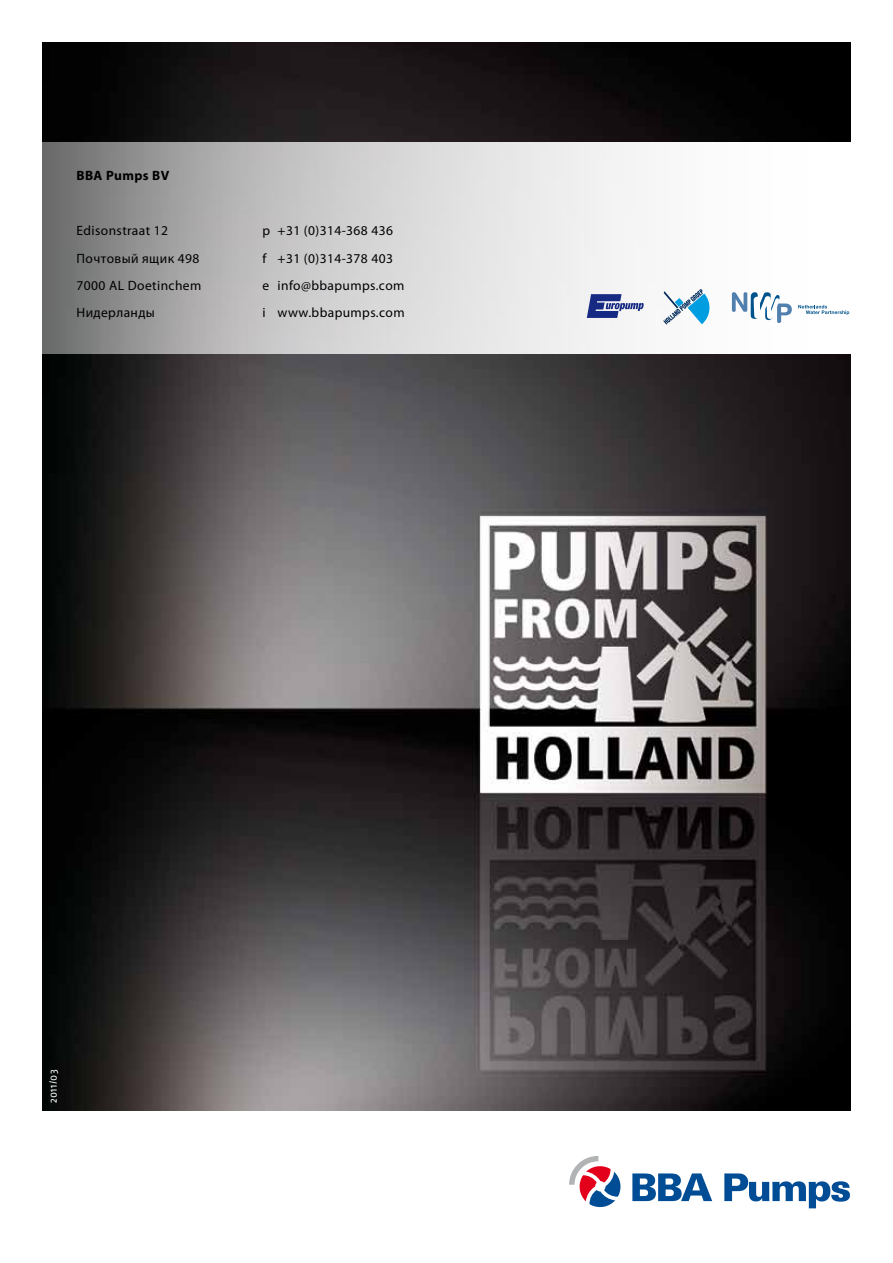
<style>
.page{position:relative;width:893px;height:1263px;background:#fff}
.page>*{position:absolute;margin:0;border:0;box-sizing:border-box;transform-origin:0 0}
.t1{font:13.5px/27.5px "Myriad Pro";letter-spacing:.03em;color:#000}
.t2{font:700 13.5px "Myriad Pro";letter-spacing:.03em;color:#000}
.t3{font:10.5px "Fago No";letter-spacing:.03em;color:#fff}
</style>
<div class="page">
<img style="left:43px;top:43px;width:807px;height:1067px">
<svg style="left:632px;top:1173px;width:80px;height:28px"></svg>
<svg style="left:724px;top:1173px;width:126px;height:35px"></svg>
<svg style="left:569px;top:1156px;width:52px;height:52px"></svg>
<svg style="left:43px;top:143px;width:807px;height:211px"></svg>
<svg style="left:798px;top:305px;width:51px;height:10px"></svg>
<svg style="left:732px;top:292px;width:60px;height:31px"></svg>
<svg style="left:663px;top:289px;width:46px;height:36px"></svg>
<svg style="left:587px;top:294px;width:57px;height:24px"></svg>
<p class="t2" style="left:77px;top:167px;width:94px">BBA Pumps BV</p>
<p class="t1" style="left:77px;top:217px;width:126px">Edisonstraat 12<br>Почтовый ящик 498<br>7000 AL Doetinchem<br>Нидерланды</p>
<p class="t1" style="left:263px;top:217px;width:144px">p +31 (0)314-368 436<br>f +31 (0)314-378 403<br>e info@bbapumps.com i www.bbapumps.com</p>
<p class="t3" style="left:47px;top:1103px;width:35px;rotate:-90deg">2011/03</p>
</div>
